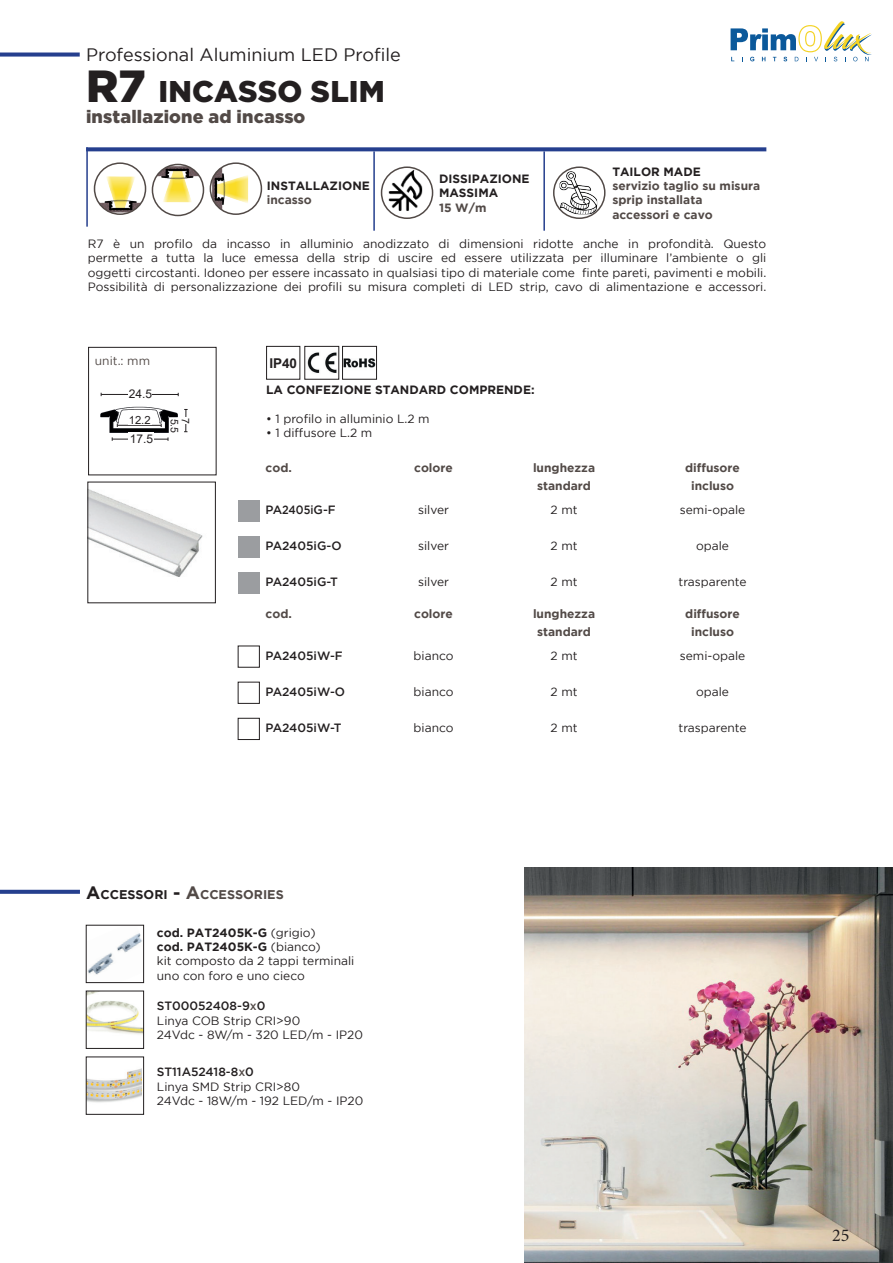
<style>
.page{position:relative;width:893px;height:1263px;background:#fff}
.page>*{position:absolute;margin:0;border:0;box-sizing:border-box;transform-origin:0 0}
.t1{font:900 30px "Gotham";letter-spacing:.01em;color:#231f20}
.t2{font:18px "Gotham";color:#231f20}
.t3{font:900 18px "Gotham";letter-spacing:.01em;color:#524a47}
.t4{font:18px "Minion Pro";color:#231f20}
.t5{font:700 13.5px "Arial";color:#231f20}
.t6{font:700 12.6px "Gotham";color:#524a47}
.t7{font:12px/14.4px "Gotham";color:#231f20}
.t8{font:700 12px/14.4px "Gotham";color:#524a47}
.t9{font:700 12px/14.4px "Gotham";color:#231f20}
.t10{font:500 12px "Gotham";color:#231f20}
.t11{font:12px "Gotham";color:#524a47}
.t12{font:12px "Arial";color:#231f20}
.t13{font:11.25px "Arial";color:#231f20}
.t14{font:10.5px "Arial";color:#231f20}
.s1{font-size:45px}
.s2{font-size:18px;color:#231f20}
.s3{color:#231f20}
.s4{font-size:18px}
.s5{font-weight:700}
.s6{font-weight:500}
.s7{font-weight:500;color:#524a47}
</style>
<div class="page">
<svg style="left:0;top:53px;width:80px;height:4px"></svg>
<img style="left:525px;top:867px;width:368px;height:396px">
<img style="left:101px;top:407px;width:77px;height:25px">
<div style="left:88px;top:347px;width:128px;height:128px;border:1px solid #231f20"></div>
<img style="left:90px;top:490px;width:113px;height:87px">
<svg style="left:88px;top:147px;width:678px;height:4px;background:#364e97"></svg>
<img style="left:95px;top:176px;width:51px;height:36px">
<div style="left:94px;top:162px;width:52px;height:53px;border:2px solid #524a47;border-radius:50%"></div>
<hr style="left:86px;top:147px;width:2px;height:80px;background:#253f8e">
<hr style="left:373px;top:151px;width:2px;height:80px;background:#253f8e">
<img style="left:384px;top:169px;width:43px;height:43px">
<div style="left:381px;top:166px;width:52px;height:53px;border:2px solid #524a47;border-radius:50%"></div>
<hr style="left:543px;top:151px;width:2px;height:80px;background:#253f8e">
<img style="left:560px;top:171px;width:37px;height:43px">
<div style="left:553px;top:166px;width:52px;height:53px;border:2px solid #524a47;border-radius:50%"></div>
<div style="left:238px;top:500px;width:21px;height:22px;background:#9b9da0"></div>
<div style="left:238px;top:536px;width:21px;height:22px;background:#9b9da0"></div>
<div style="left:238px;top:573px;width:21px;height:21px;background:#9b9da0"></div>
<svg style="left:0;top:890px;width:80px;height:4px"></svg>
<img style="left:88px;top:933px;width:54px;height:42px">
<div style="left:86px;top:925px;width:58px;height:58px;border:1px solid #231f20"></div>
<hr style="left:112px;top:439px;width:56px;height:1px;background:#231f20">
<div style="left:129px;top:432px;width:25px;height:13px;background:#fff"></div>
<div style="left:238px;top:718px;width:22px;height:22px;border:1px solid #231f20"></div>
<hr style="left:117px;top:425px;width:44px;height:1px;background:#231f20">
<div style="left:128px;top:416px;width:24px;height:8px;background:#fff"></div>
<svg style="left:184px;top:409px;width:4px;height:23px"></svg>
<div style="left:181px;top:417px;width:9px;height:7px;background:#fff"></div>
<hr style="left:101px;top:394px;width:77px;height:1px;background:#231f20">
<div style="left:129px;top:388px;width:23px;height:11px;background:#fff"></div>
<img style="left:152px;top:166px;width:51px;height:36px">
<div style="left:152px;top:164px;width:52px;height:52px;border:2px solid #524a47;border-radius:50%"></div>
<img style="left:212px;top:165px;width:36px;height:49px">
<div style="left:210px;top:162px;width:52px;height:53px;border:2px solid #524a47;border-radius:50%"></div>
<img style="left:88px;top:993px;width:54px;height:42px">
<div style="left:86px;top:991px;width:58px;height:57px;border:1px solid #231f20"></div>
<img style="left:88px;top:1068px;width:54px;height:35px">
<div style="left:86px;top:1057px;width:58px;height:57px;border:1px solid #231f20"></div>
<img style="left:307px;top:352px;width:30px;height:21px">
<div style="left:304px;top:346px;width:35px;height:34px;border:1px solid #231f20"></div>
<img style="left:344px;top:358px;width:31px;height:10px">
<div style="left:342px;top:346px;width:35px;height:34px;border:1px solid #231f20"></div>
<div style="left:266px;top:346px;width:34px;height:34px;border:1px solid #231f20"></div>
<svg style="left:731px;top:21px;width:141px;height:40px"></svg>
<h2 class="t2" style="left:86px;top:45px;width:316px">Professional Aluminium LED Profile</h2>
<h1 class="t1" style="left:86px;top:74px;width:300px"><span class="s1">R7</span> INCASSO SLIM</h1>
<h2 class="t3" style="left:86px;top:107px;width:221px">installazione ad incasso</h2>
<p class="t9" style="left:612px;top:164px;width:90px">TAILOR MADE</p>
<p class="t8" style="left:612px;top:178px;width:149px">servizio taglio su misura sprip installata accessori e cavo</p>
<p class="t7" style="left:88px;top:236px;width:680px;text-align:justify">R7 è un profilo da incasso in alluminio anodizzato di dimensioni ridotte anche in profondità. Questo permette a tutta la luce emessa della strip di uscire ed essere utilizzata per illuminare l’ambiente o gli oggetti circostanti. Idoneo per essere incassato in qualsiasi tipo di materiale come finte pareti, pavimenti e mobili.<br>Possibilità di personalizzazione dei profili su misura completi di LED strip, cavo di alimentazione e accessori.</p>
<p class="t9" style="left:439px;top:171px;width:92px">DISSIPAZIONE<br>MASSIMA</p>
<p class="t8" style="left:439px;top:200px;width:49px">15 W/m</p>
<p class="t9" style="left:267px;top:178px;width:105px">INSTALLAZIONE</p>
<p class="t8" style="left:267px;top:193px;width:47px">incasso</p>
<p class="t11" style="left:95px;top:354px;width:57px">unit.: mm</p>
<p class="t12" style="left:129px;top:385px;width:25px">24.5</p>
<p class="t13" style="left:129px;top:412px;width:23px">12.2</p>
<p class="t14" style="left:193px;top:418px;width:7px;rotate:90deg">7</p>
<p class="t14" style="left:182px;top:419px;width:16px;rotate:90deg">5.5</p>
<p class="t12" style="left:130px;top:431px;width:25px">17.5</p>
<p class="t5" style="left:269px;top:353px;width:29px">IP40</p>
<p class="t9" style="left:266px;top:382px;width:270px">LA CONFEZIONE STANDARD COMPRENDE:</p>
<p class="t7" style="left:266px;top:411px;width:165px">• 1 profilo in alluminio L.2 m</p>
<p class="t7" style="left:266px;top:426px;width:108px">• 1 diffusore L.2 m</p>
<p class="t8" style="left:266px;top:460px;width:28px">cod.</p>
<p class="t8" style="left:414px;top:460px;width:40px">colore</p>
<p class="t8" style="left:533px;top:460px;width:64px">lunghezza</p>
<p class="t8" style="left:685px;top:460px;width:56px">diffusore</p>
<p class="t8" style="left:537px;top:478px;width:55px">standard</p>
<p class="t8" style="left:691px;top:478px;width:45px">incluso</p>
<p class="t10" style="left:266px;top:503px;width:72px">PA2405iG-F</p>
<p class="t7" style="left:418px;top:503px;width:32px">silver</p>
<p class="t7" style="left:551px;top:503px;width:29px">2 mt</p>
<p class="t7" style="left:680px;top:503px;width:67px">semi-opale</p>
<p class="t10" style="left:266px;top:539px;width:78px">PA2405iG-O</p>
<p class="t7" style="left:418px;top:539px;width:32px">silver</p>
<p class="t7" style="left:551px;top:539px;width:29px">2 mt</p>
<p class="t7" style="left:696px;top:539px;width:34px">opale</p>
<p class="t10" style="left:266px;top:575px;width:74px">PA2405iG-T</p>
<p class="t7" style="left:418px;top:575px;width:32px">silver</p>
<p class="t7" style="left:551px;top:575px;width:29px">2 mt</p>
<p class="t7" style="left:678px;top:575px;width:70px">trasparente</p>
<p class="t8" style="left:266px;top:606px;width:28px">cod.</p>
<p class="t8" style="left:414px;top:606px;width:40px">colore</p>
<p class="t8" style="left:533px;top:606px;width:64px">lunghezza</p>
<p class="t8" style="left:685px;top:606px;width:56px">diffusore</p>
<p class="t8" style="left:537px;top:624px;width:55px">standard</p>
<p class="t8" style="left:691px;top:624px;width:45px">incluso</p>
<p class="t10" style="left:266px;top:649px;width:79px">PA2405iW-F</p>
<p class="t7" style="left:414px;top:648px;width:41px">bianco</p>
<p class="t7" style="left:551px;top:648px;width:29px">2 mt</p>
<p class="t7" style="left:680px;top:648px;width:67px">semi-opale</p>
<p class="t10" style="left:266px;top:685px;width:81px">PA2405iW-O</p>
<p class="t7" style="left:414px;top:684px;width:41px">bianco</p>
<p class="t7" style="left:551px;top:684px;width:29px">2 mt</p>
<p class="t7" style="left:696px;top:684px;width:34px">opale</p>
<p class="t10" style="left:266px;top:721px;width:78px">PA2405iW-T</p>
<p class="t7" style="left:414px;top:720px;width:41px">bianco</p>
<p class="t7" style="left:551px;top:720px;width:29px">2 mt</p>
<p class="t7" style="left:678px;top:720px;width:70px">trasparente</p>
<p class="t6" style="left:86px;top:887px;width:199px"><span class="s2">A</span><span class="s3">CCESSORI</span> <span class="s2">-</span> <span class="s4">A</span>CCESSORIES</p>
<p class="t7" style="left:157px;top:925px;width:199px"><span class="s5">cod. PAT2405K-G</span> (grigio)<br><span class="s5">cod. PAT2405K-G</span> (bianco)<br>kit composto da 2 tappi terminali uno con foro e uno cieco</p>
<p class="t7" style="left:157px;top:999px;width:208px"><span class="s6">ST00052408-9</span><span class="s7">x</span><span class="s6">0<br></span>Linya COB Strip CRI&gt;90<br>24Vdc - 8W/m - 320 LED/m - IP20</p>
<p class="t7" style="left:157px;top:1065px;width:208px"><span class="s6">ST11A52418-8</span><span class="s7">x</span><span class="s6">0<br></span>Linya SMD Strip CRI&gt;80<br>24Vdc - 18W/m - 192 LED/m - IP20</p>
<h2 class="t4" style="left:832px;top:1223px;width:19px">25</h2>
</div>
